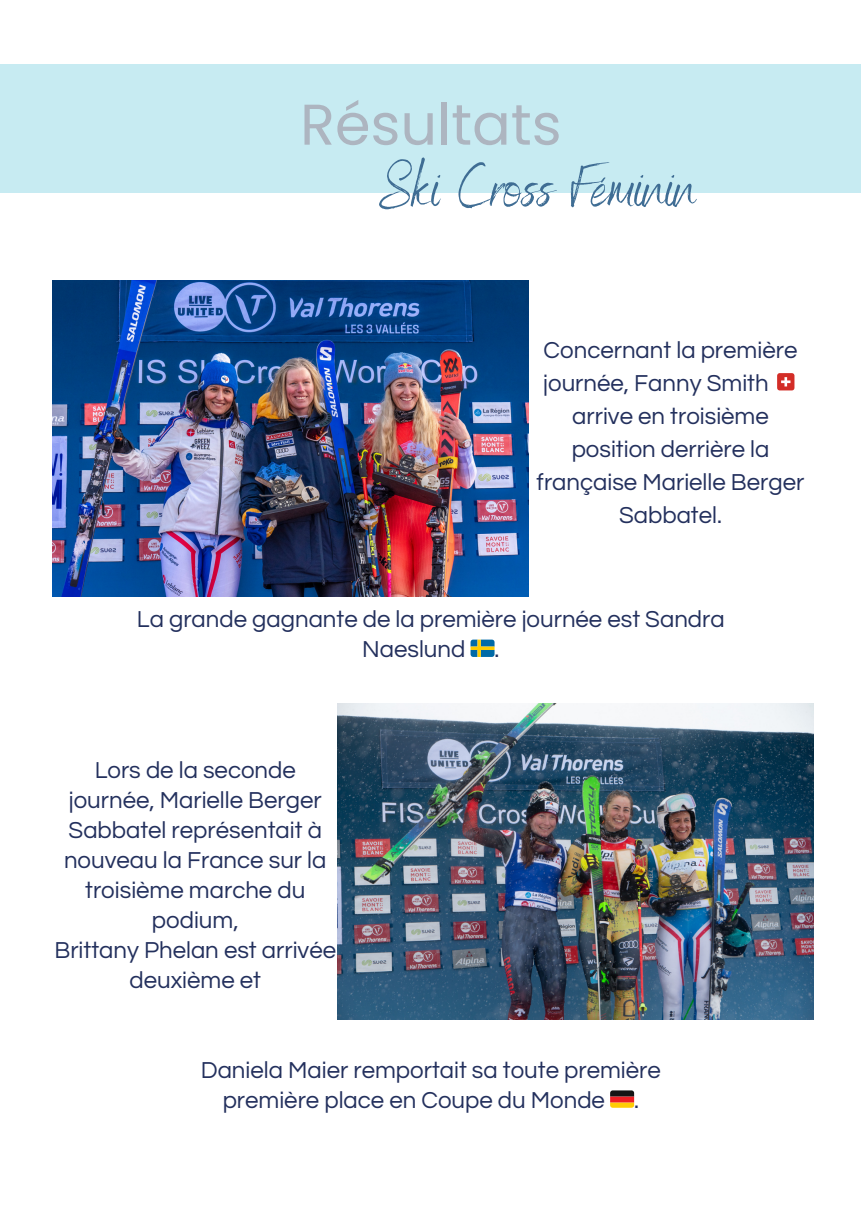
<style>
.page{position:relative;width:861px;height:1214px;background:#fff}
.page>*{position:absolute;margin:0;border:0;box-sizing:border-box;transform-origin:0 0}
.t1{font:61.2px "Benedict";color:#3f6d94}
.t2{font:57.4px "Poppins";color:#adb5c0}
.t3{font:24px/30px "Questrial";color:#23305d;text-align:center}
</style>
<div class="page">
<div style="left:0;top:64px;width:861px;height:128px;background:#c7ebf2"></div>
<img style="left:53px;top:280px;width:475px;height:317px">
<img style="left:338px;top:703px;width:475px;height:316px">
<h2 class="t2" style="left:300px;top:84px;width:263px">Résultats</h2>
<h1 class="t1" style="left:379px;top:148px;width:319px">Ski Cross Féminin</h1>
<p class="t3" style="left:543px;top:334px;width:256px;line-height:33px;text-align:left">Concernant la première journée, Fanny Smith</p>
<p class="t3" style="left:537px;top:400px;width:269px;line-height:33px">arrive en troisième position derrière la française Marielle Berger<br>Sabbatel.</p>
<p class="t3" style="left:137px;top:605px;width:589px">La grande gagnante de la première journée est Sandra<br>Naeslund .</p>
<p class="t3" style="left:54px;top:755px;width:283px">Lors de la seconde journée, Marielle Berger<br>Sabbatel représentait à nouveau la France sur la troisième marche du podium,<br>Brittany Phelan est arrivée deuxième et</p>
<p class="t3" style="left:201px;top:1055px;width:462px">Daniela Maier remportait sa toute première première place en Coupe du Monde .</p>
</div>
